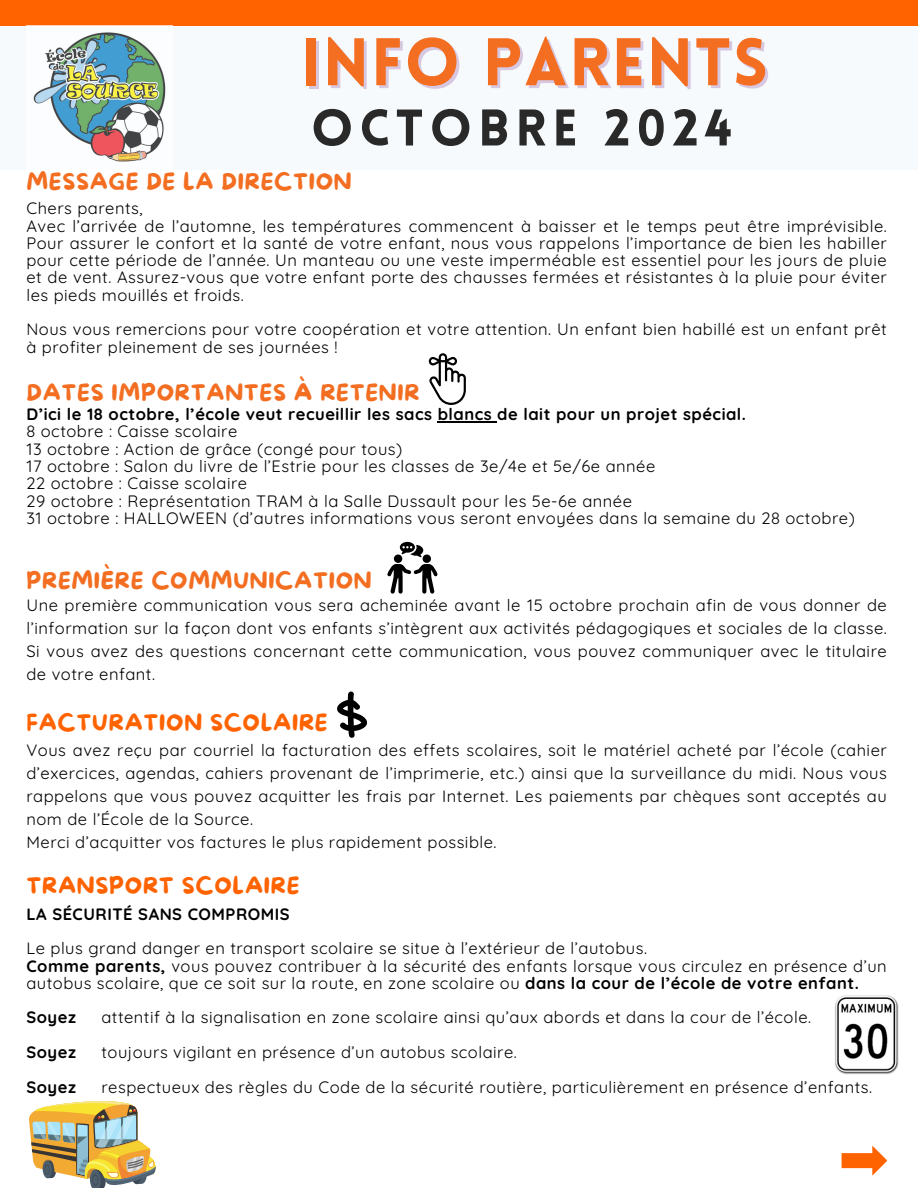
<style>
.page{position:relative;width:918px;height:1188px;background:#fff}
.page>*{position:absolute;margin:0;border:0;box-sizing:border-box;transform-origin:0 0}
.t1{font:900 65.85px "Lovelo";letter-spacing:.03em;color:#f36e21}
.t2{font:900 50.4px "Lovelo";letter-spacing:.12em;color:#292929}
.t3{font:22.5px "More Sugar";letter-spacing:.03em;color:#f36e21}
.t4{font:22.5px "More Sugar";letter-spacing:.03em;color:#ff6300}
.t5{font:16.5px/17.2px "Quicksand";letter-spacing:.03em;color:#000}
.t6{font:700 16.5px "Quicksand";letter-spacing:.03em;color:#000}
.s1{font-weight:700}
</style>
<div class="page">
<div style="left:0;top:0;width:918px;height:170px;background:#f7fafc"></div>
<div style="left:0;top:0;width:918px;height:26px;background:#ff6300"></div>
<hr style="left:438px;top:421px;width:59px;height:1px;background:#000">
<svg style="left:842px;top:1146px;width:45px;height:30px"></svg>
<img style="left:26px;top:25px;width:147px;height:137px">
<img style="left:835px;top:995px;width:64px;height:79px">
<svg style="left:29px;top:1101px;width:127px;height:87px"></svg>
<svg style="left:429px;top:353px;width:37px;height:52px"></svg>
<svg style="left:337px;top:691px;width:30px;height:47px"></svg>
<svg style="left:387px;top:542px;width:51px;height:52px"></svg>
<p class="t1" style="left:301px;top:36px;width:469px">INFO PARENTS</p>
<p class="t2" style="left:311px;top:108px;width:423px">OCTOBRE 2024</p>
<h3 class="t3" style="left:26px;top:169px;width:327px">MESSAGE DE LA DIRECTION</h3>
<p class="t5" style="left:26px;top:199px;width:862px">Chers parents,<br>Avec l’arrivée de l’automne, les températures commencent à baisser et le temps peut être imprévisible.<br>Pour assurer le confort et la santé de votre enfant, nous vous rappelons l’importance de bien les habiller pour cette période de l’année. Un manteau ou une veste imperméable est essentiel pour les jours de pluie et de vent. Assurez-vous que votre enfant porte des chausses fermées et résistantes à la pluie pour éviter les pieds mouillés et froids.</p>
<p class="t5" style="left:26px;top:321px;width:862px">Nous vous remercions pour votre coopération et votre attention. Un enfant bien habillé est un enfant prêt à profiter pleinement de ses journées !</p>
<h3 class="t3" style="left:26px;top:380px;width:395px">DATES IMPORTANTES À RETENIR</h3>
<p class="t6" style="left:26px;top:404px;width:721px">D’ici le 18 octobre, l’école veut recueillir les sacs blancs de lait pour un projet spécial.</p>
<p class="t5" style="left:26px;top:423px;width:830px">8 octobre : Caisse scolaire<br>13 octobre : Action de grâce (congé pour tous)<br>17 octobre : Salon du livre de l’Estrie pour les classes de 3e/4e et 5e/6e année<br>22 octobre : Caisse scolaire<br>29 octobre : Représentation TRAM à la Salle Dussault pour les 5e-6e année<br>31 octobre : HALLOWEEN (d’autres informations vous seront envoyées dans la semaine du 28 octobre)</p>
<h3 class="t3" style="left:26px;top:569px;width:347px">PREMIÈRE COMMUNICATION</h3>
<p class="t5" style="left:26px;top:594px;width:862px;line-height:22.8px;text-align:justify">Une première communication vous sera acheminée avant le 15 octobre prochain afin de vous donner de l’information sur la façon dont vos enfants s’intègrent aux activités pédagogiques et sociales de la classe.<br>Si vous avez des questions concernant cette communication, vous pouvez communiquer avec le titulaire de votre enfant.</p>
<h3 class="t4" style="left:26px;top:710px;width:303px">FACTURATION SCOLAIRE</h3>
<p class="t5" style="left:26px;top:739px;width:862px;line-height:22.8px">Vous avez reçu par courriel la facturation des effets scolaires, soit le matériel acheté par l’école (cahier d’exercices, agendas, cahiers provenant de l’imprimerie, etc.) ainsi que la surveillance du midi. Nous vous rappelons que vous pouvez acquitter les frais par Internet. Les paiements par chèques sont acceptés au nom de l’École de la Source.<br>Merci d’acquitter vos factures le plus rapidement possible.</p>
<h3 class="t4" style="left:26px;top:874px;width:275px">TRANSPORT SCOLAIRE</h3>
<p class="t6" style="left:26px;top:903px;width:265px">LA SÉCURITÉ SANS COMPROMIS</p>
<p class="t5" style="left:26px;top:939px;width:862px">Le plus grand danger en transport scolaire se situe à l’extérieur de l’autobus.<br><span class="s1">Comme parents,</span> vous pouvez contribuer à la sécurité des enfants lorsque vous circulez en présence d’un autobus scolaire, que ce soit sur la route, en zone scolaire ou <span class="s1">dans la cour de l’école de votre enfant.</span></p>
<p class="t6" style="left:26px;top:1007px;width:51px">Soyez</p>
<p class="t5" style="left:101px;top:1009px;width:711px">attentif à la signalisation en zone scolaire ainsi qu’aux abords et dans la cour de l’école.</p>
<p class="t6" style="left:26px;top:1042px;width:51px">Soyez</p>
<p class="t5" style="left:101px;top:1043px;width:417px">toujours vigilant en présence d’un autobus scolaire.</p>
<p class="t6" style="left:26px;top:1076px;width:51px">Soyez</p>
<p class="t5" style="left:101px;top:1078px;width:772px">respectueux des règles du Code de la sécurité routière, particulièrement en présence d’enfants.</p>
</div>
